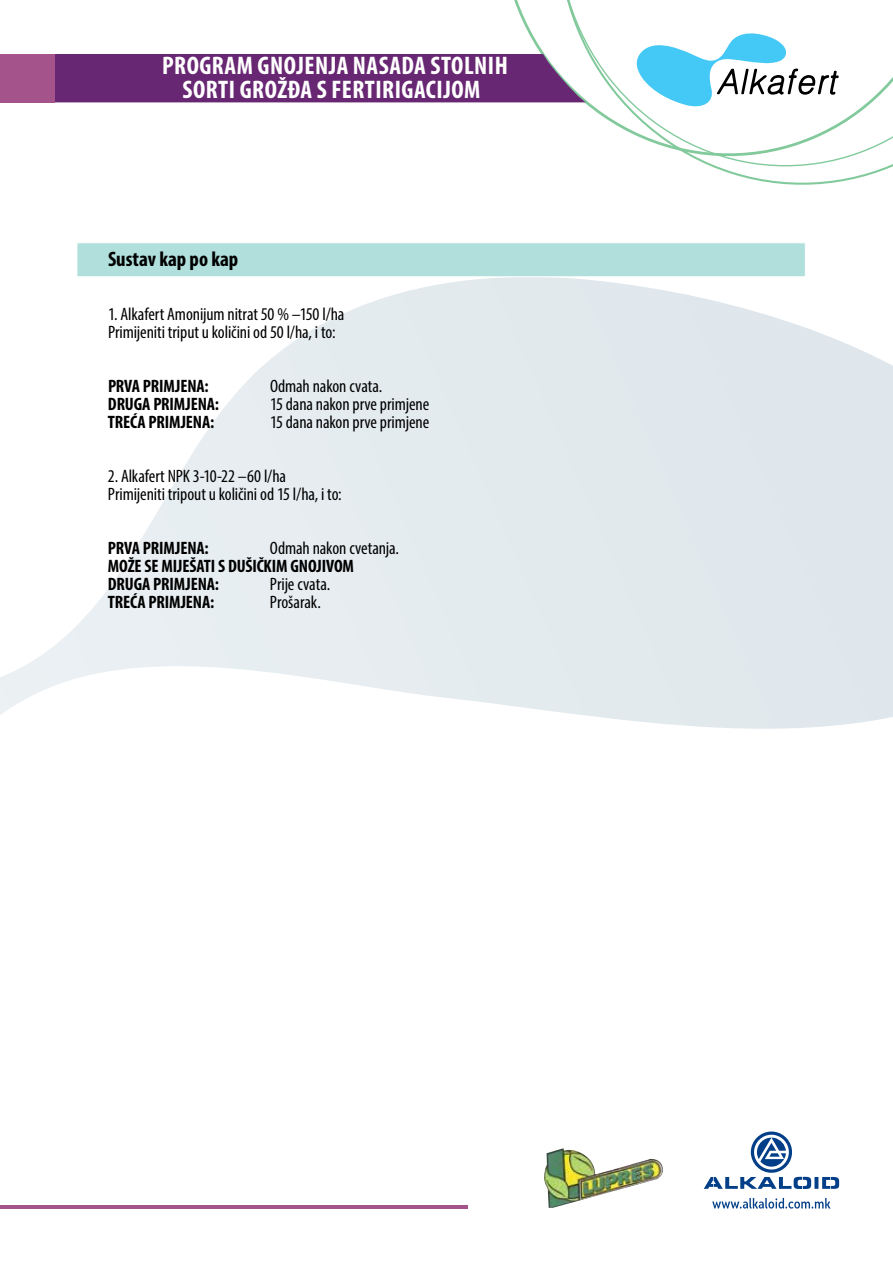
<style>
.page{position:relative;width:893px;height:1263px;background:#fff}
.page>*{position:absolute;margin:0;border:0;box-sizing:border-box;transform-origin:0 0}
.t1{font:700 condensed 25.5px/24px "Myriad Pro";letter-spacing:.02em;color:#fff}
.t2{font:700 condensed 21px "Myriad Pro";color:#000}
.t3{font:condensed 18px/18px "Myriad Pro";letter-spacing:-.005em;color:#000}
.t4{font:700 condensed 18px "Myriad Pro";letter-spacing:-.01em;color:#000}
</style>
<div class="page">
<div style="left:77px;top:242px;width:729px;height:35px;background:#b0dfdc;border:1px solid #fff"></div>
<svg style="left:497px;top:0;width:396px;height:185px"></svg>
<hr style="left:0;top:1205px;width:468px;height:4px;background:#a4548a">
<div style="left:54px;top:54px;width:532px;height:48px;background:#682772"></div>
<div style="left:0;top:54px;width:54px;height:48px;background:#a4548a"></div>
<svg style="left:634px;top:33px;width:206px;height:77px"></svg>
<svg style="left:712px;top:1198px;width:118px;height:10px"></svg>
<svg style="left:704px;top:1131px;width:135px;height:58px"></svg>
<img style="left:544px;top:1148px;width:119px;height:60px">
<h1 class="t1" style="left:183px;top:53px;width:299px;text-indent:-21px">PROGRAM GNOJENJA NASADA STOLNIH<br>SORTI GROŽĐA S FERTIRIGACIJOM</h1>
<p class="t2" style="left:108px;top:246px;width:132px">SUSTAV KAP PO KAP</p>
<p class="t3" style="left:108px;top:305px;width:238px">1. Alkafert Amonijum nitrat 50 % –150 l/ha<br>Primijeniti triput u količini od 50 l/ha, i to:</p>
<p class="t4" style="left:108px;top:375px;width:52px">PRVA PRIMJENA</p>
<p class="t4" style="left:204px;top:375px;width:6px">:</p>
<p class="t3" style="left:270px;top:377px;width:114px">Odmah nakon cvata.</p>
<p class="t4" style="left:54px;top:393px;width:25px">DR</p>
<p class="t4" style="left:125px;top:393px;width:45px">UGA PRIMJENA</p>
<p class="t4" style="left:215px;top:393px;width:6px">:</p>
<p class="t3" style="left:270px;top:395px;width:161px">15 dana nakon prve primjene</p>
<p class="t4" style="left:108px;top:411px;width:57px">TREĆA PRIMJENA</p>
<p class="t4" style="left:210px;top:411px;width:6px">:</p>
<p class="t3" style="left:270px;top:413px;width:161px">15 dana nakon prve primjene</p>
<p class="t3" style="left:108px;top:467px;width:235px">2. Alkafert NPK 3-10-22 –60 l/ha<br>Primijeniti tripout u količini od 15 l/ha, i to:</p>
<p class="t4" style="left:108px;top:537px;width:52px">PRVA PRIMJENA</p>
<p class="t4" style="left:204px;top:537px;width:6px">:</p>
<p class="t3" style="left:270px;top:539px;width:131px">Odmah nakon cvetanja.</p>
<p class="t4" style="left:54px;top:555px;width:26px">MO</p>
<p class="t4" style="left:128px;top:555px;width:171px">ŽE SE MIJEŠATI S DUŠIČKIM GNOJI</p>
<p class="t4" style="left:326px;top:555px;width:19px">VOM</p>
<p class="t4" style="left:54px;top:573px;width:25px">DR</p>
<p class="t4" style="left:125px;top:573px;width:45px">UGA PRIMJENA</p>
<p class="t4" style="left:215px;top:573px;width:6px">:</p>
<p class="t3" style="left:270px;top:575px;width:62px">Prije cvata.</p>
<p class="t4" style="left:108px;top:591px;width:57px">TREĆA PRIMJENA</p>
<p class="t4" style="left:210px;top:591px;width:6px">:</p>
<p class="t3" style="left:270px;top:593px;width:52px">Prošarak.</p>
</div>
